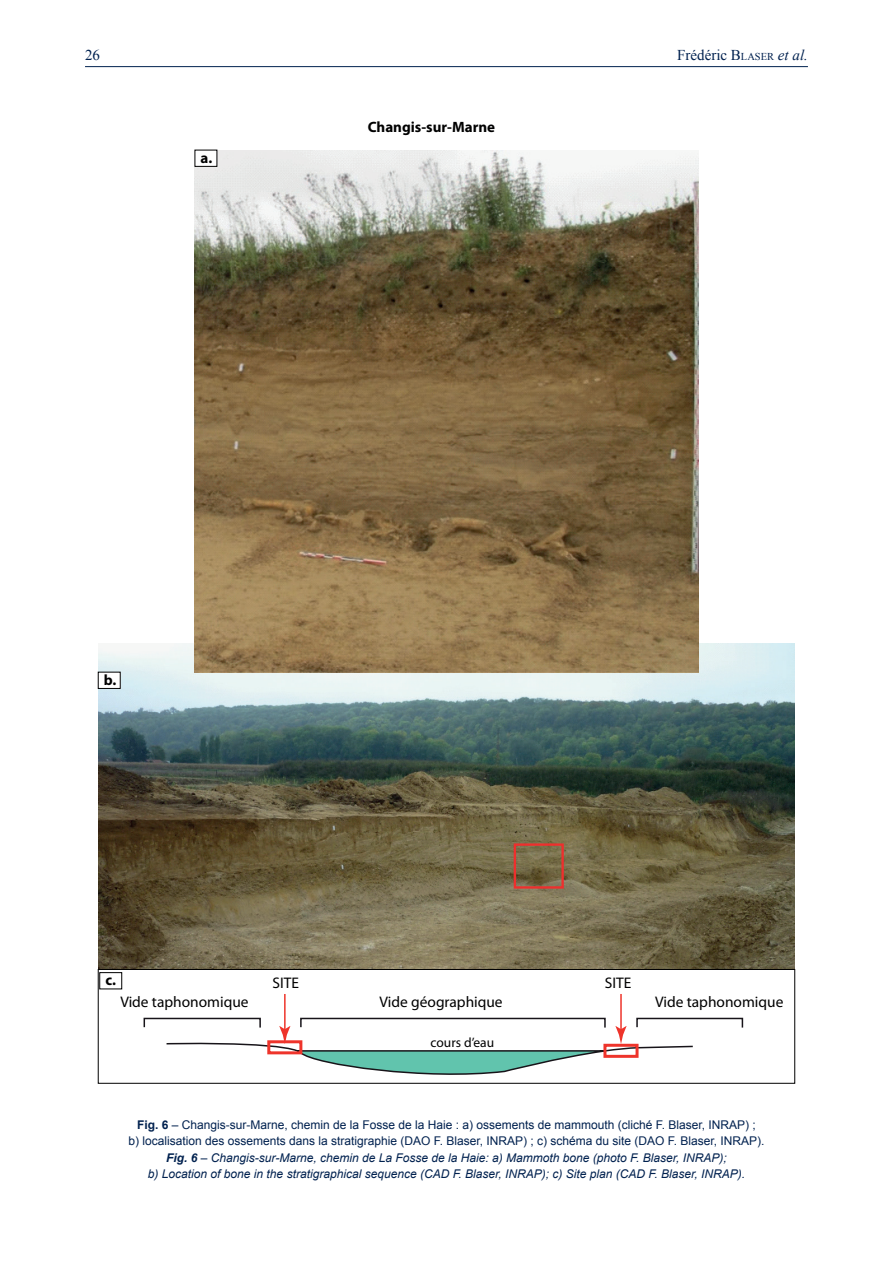
<style>
.page{position:relative;width:893px;height:1263px;background:#fff}
.page>*{position:absolute;margin:0;border:0;box-sizing:border-box;transform-origin:0 0}
.t1{font:15.45px "Myriad Pro";color:#000001}
.t2{font:700 15px "Myriad Pro";color:#000001}
.t3{font:15px "Times New Roman";color:#00214f}
.t4{font:13.5px "Myriad Pro";color:#000001}
.t5{font:12px/16.5px "Arial";color:#00214f;text-align:center}
.s1{font-size:10.5px}
.s2{font-style:italic}
.s3{font-weight:700}
.s4{font-weight:700;font-style:italic}
</style>
<div class="page">
<hr style="left:85px;top:66px;width:723px;height:1px;background:#00214f">
<img style="left:98px;top:643px;width:697px;height:326px">
<div style="left:514px;top:843px;width:50px;height:46px;border:2px solid #ee2f2d"></div>
<img style="left:195px;top:150px;width:503px;height:522px">
<div style="left:300px;top:1018px;width:306px;height:10px;background:#fff;border:2px solid #171419"></div>
<div style="left:636px;top:1018px;width:107px;height:10px;background:#fff;border:2px solid #171419"></div>
<div style="left:144px;top:1018px;width:117px;height:10px;background:#fff;border:2px solid #171419"></div>
<hr style="left:284px;top:994px;width:2px;height:37px;background:#ee342b">
<hr style="left:620px;top:994px;width:2px;height:37px;background:#ee342b">
<svg style="left:165px;top:1026px;width:529px;height:49px"></svg>
<div style="left:98px;top:969px;width:697px;height:115px;border:1px solid #000001"></div>
<div style="left:195px;top:150px;width:22px;height:16px;background:#fff"></div>
<div style="left:195px;top:150px;width:22px;height:17px;border:1px solid #000001"></div>
<div style="left:98px;top:672px;width:22px;height:16px;background:#fff"></div>
<div style="left:98px;top:672px;width:23px;height:17px;border:1px solid #000001"></div>
<div style="left:99px;top:972px;width:23px;height:17px;border:1px solid #000001"></div>
<p class="t3" style="left:85px;top:45px;width:16px">26</p>
<p class="t3" style="left:677px;top:45px;width:132px">Frédéric B<span class="s1">LASER</span> <span class="s2">et al.</span></p>
<p class="t2" style="left:201px;top:148px;width:13px">a.</p>
<p class="t2" style="left:368px;top:117px;width:129px">Changis-sur-Marne</p>
<p class="t2" style="left:104px;top:670px;width:14px">b.</p>
<p class="t2" style="left:105px;top:970px;width:12px">c.</p>
<p class="t1" style="left:273px;top:973px;width:28px">SITE</p>
<p class="t1" style="left:605px;top:973px;width:28px">SITE</p>
<p class="t1" style="left:120px;top:992px;width:130px">Vide taphonomique</p>
<p class="t1" style="left:380px;top:992px;width:125px">Vide géographique</p>
<p class="t1" style="left:655px;top:992px;width:130px">Vide taphonomique</p>
<p class="t4" style="left:431px;top:1034px;width:65px">cours d’eau</p>
<p class="t5" style="left:128px;top:1116px;width:638px"><span class="s3">Fig. 6</span> – Changis-sur-Marne, chemin de la Fosse de la Haie : a) ossements de mammouth (cliché F. Blaser, INRAP) ;<br>b) localisation des ossements dans la stratigraphie (DAO F. Blaser, INRAP) ; c) schéma du site (DAO F. Blaser, INRAP).<br><span class="s4">Fig. 6</span> <span class="s2">– Changis-sur-Marne, chemin de La Fosse de la Haie: a) Mammoth bone (photo F. Blaser, INRAP);<br>b) Location of bone in the stratigraphical sequence (CAD F. Blaser, INRAP); c) Site plan (CAD F. Blaser, INRAP).</span></p>
</div>
